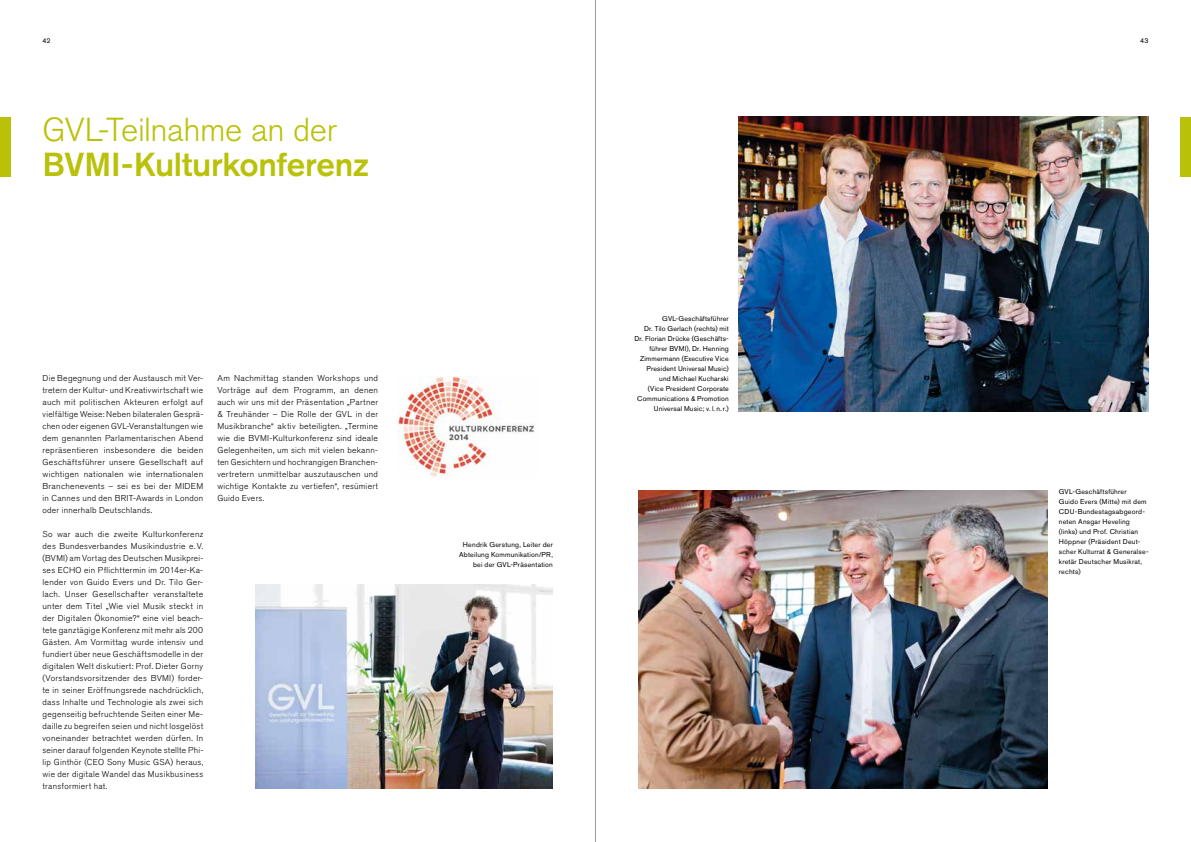
<style>
.page{position:relative;width:1191px;height:842px;background:#fff}
.page>*{position:absolute;margin:0;border:0;box-sizing:border-box;transform-origin:0 0}
.t1{font:500 33px "Akzidenz Grotesk Pro";letter-spacing:-.01em;color:#bac109}
.t2{font:300 33px "Akzidenz Grotesk Pro";letter-spacing:-.015em;color:#bac109}
.t3{font:300 8.5px/12px "Akzidenz Grotesk Pro";letter-spacing:.03em;color:#000;text-align:justify}
.t4{font:7px/10px "Akzidenz Grotesk Pro";letter-spacing:.03em;color:#000;text-align:right}
</style>
<div class="page">
<img style="left:739px;top:117px;width:409px;height:294px">
<img style="left:638px;top:490px;width:409px;height:299px">
<img style="left:255px;top:585px;width:298px;height:204px">
<img style="left:397px;top:377px;width:138px;height:100px">
<div style="left:0;top:117px;width:11px;height:60px;background:#bac109"></div>
<div style="left:1179px;top:117px;width:12px;height:60px;background:#bac109"></div>
<hr style="left:595px;top:0;width:1px;height:842px;background:#9d9d9c">
<p class="t4" style="left:43px;top:35px;width:10px">42</p>
<p class="t4" style="left:1140px;top:35px;width:10px">43</p>
<h1 class="t2" style="left:43px;top:109px;width:296px">GVL-Teilnahme an der</h1>
<h1 class="t1" style="left:43px;top:144px;width:328px">BVMI-Kulturkonferenz</h1>
<p class="t3" style="left:43px;top:372px;width:162px">Die Begegnung und der Austausch mit Ver&shy;tretern der Kultur- und Kreativwirtschaft wie auch mit politischen Akteuren erfolgt auf vielfältige Weise: Neben bilateralen Gesprä&shy;chen oder eigenen GVL-Veranstaltungen wie dem genannten Parlamentarischen Abend repräsentieren insbesondere die beiden Geschäftsführer unsere Gesellschaft auf wichtigen nationalen wie internationalen Branchenevents – sei es bei der MIDEM in Cannes und den BRIT-Awards in London oder innerhalb Deutschlands.</p>
<p class="t3" style="left:43px;top:528px;width:162px">So war auch die zweite Kulturkonferenz des Bundesverbandes Musikindustrie e. V. (BVMI) am Vortag des Deutschen Musikprei&shy;ses ECHO ein Pflichttermin im 2014er-Ka&shy;lender von Guido Evers und Dr. Tilo Ger&shy;lach. Unser Gesellschafter veranstaltete unter dem Titel „Wie viel Musik steckt in der Digitalen Ökonomie?“ eine viel beach&shy;tete ganztägige Konferenz mit mehr als 200<br>Gästen. Am Vormittag wurde intensiv und fundiert über neue Geschäftsmodelle in der digitalen Welt diskutiert: Prof. Dieter Gorny (Vorstandsvorsitzender des BVMI) forder&shy;te in seiner Eröffnungsrede nachdrücklich, dass Inhalte und Technologie als zwei sich gegenseitig befruchtende Seiten einer Me&shy;daille zu begreifen seien und nicht losgelöst voneinander betrachtet werden dürfen. In seiner darauf folgenden Keynote stellte Phi&shy;lip Ginthör (CEO Sony Music GSA) heraus, wie der digitale Wandel das Musikbusiness transformiert hat.</p>
<p class="t3" style="left:217px;top:372px;width:162px">Am Nachmittag standen Workshops und Vorträge auf dem Programm, an denen auch wir uns mit der Präsentation „Partner &amp; Treuhänder – Die Rolle der GVL in der Musikbranche“ aktiv beteiligten. „Termine wie die BVMI-Kulturkonferenz sind ideale Gelegenheiten, um sich mit vielen bekann&shy;ten Gesichtern und hochrangigen Branchen&shy;vertretern unmittelbar auszutauschen und wichtige Kontakte zu vertiefen“, resümiert Guido Evers.</p>
<p class="t4" style="left:459px;top:539px;width:95px">Hendrik Gerstung, Leiter der<br>Abteilung Kommunikation/PR, bei der GVL-Präsentation</p>
<p class="t4" style="left:634px;top:314px;width:96px">GVL-Geschäftsführer<br>Dr. Tilo Gerlach (rechts) mit<br>Dr. Florian Drücke (Geschäfts&shy;führer BVMI), Dr. Henning<br>Zimmermann (Executive Vice<br>President Universal Music) und Michael Kucharski<br>(Vice President Corporate<br>Communications &amp; Promotion<br>Universal Music; v. l. n. r.)</p>
<p class="t4" style="left:1058px;top:487px;width:91px;text-align:left">GVL-Geschäftsführer<br>Guido Evers (Mitte) mit dem<br>CDU-Bundestagsabgeord&shy;neten Ansgar Heveling (links) und Prof. Christian<br>Höppner (Präsident Deut&shy;scher Kulturrat &amp; Generalse&shy;kretär Deutscher Musikrat, rechts)</p>
</div>
